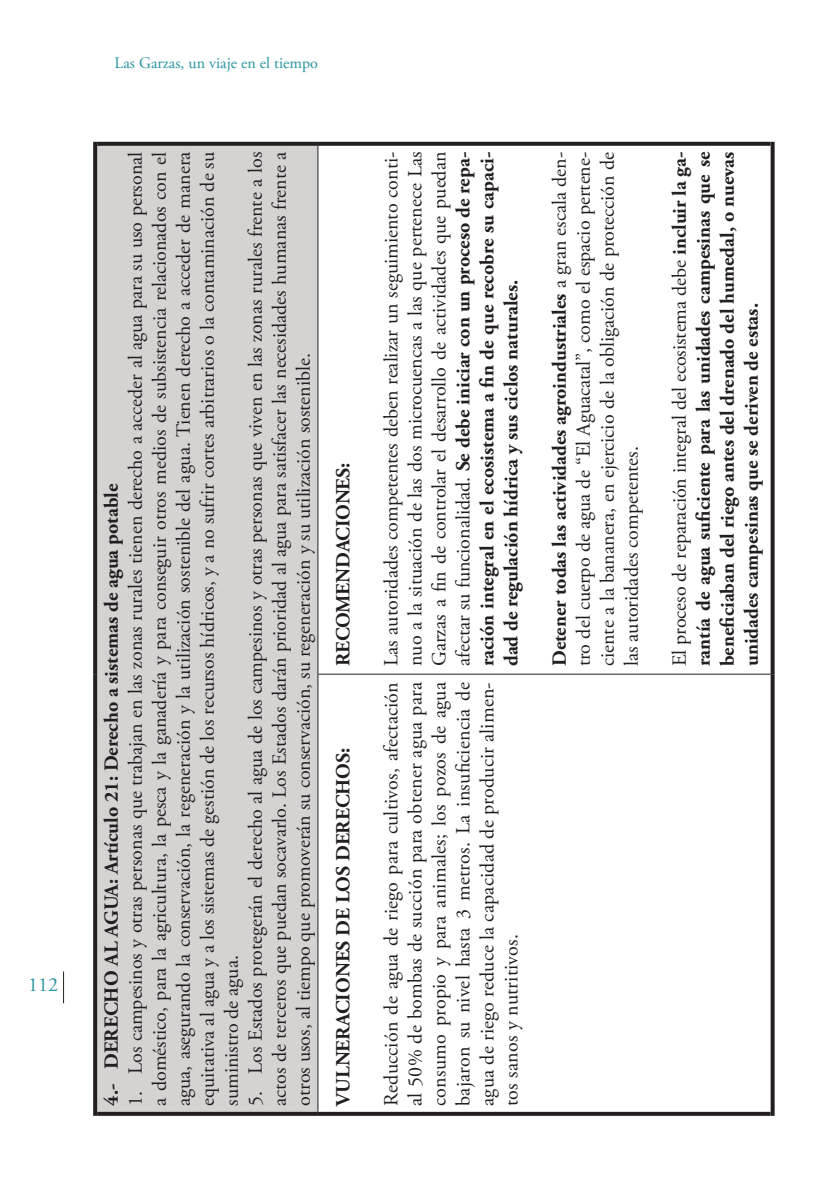
<style>
.page{position:relative;width:840px;height:1191px;background:#fff}
.page>*{position:absolute;margin:0;border:0;box-sizing:border-box;transform-origin:0 0}
.t1{font:20px/24px "Adobe Garamond Pro";color:#231f20;text-align:justify}
.t2{font:700 20px/24px "Adobe Garamond Pro";color:#231f20;text-align:justify}
.t3{font:20px "Adobe Garamond Pro";color:#2995a2}
.t4{font:16px "Adobe Garamond Pro";color:#2995a2}
.s1{font-weight:700}
.s2{font-weight:400}
</style>
<div class="page">
<hr style="left:63px;top:971px;width:1px;height:32px;background:#231f20">
<div style="left:95px;top:144px;width:223px;height:969px;background:#d4d3d2"></div>
<svg style="left:93px;top:674px;width:4px;height:441px;background:#2c2829"></svg>
<svg style="left:97px;top:1111px;width:221px;height:4px"></svg>
<svg style="left:93px;top:142px;width:4px;height:532px;background:#2c2829"></svg>
<svg style="left:97px;top:142px;width:221px;height:4px"></svg>
<svg style="left:318px;top:1111px;width:452px;height:4px;background:#514e4f"></svg>
<svg style="left:318px;top:142px;width:452px;height:4px;background:#2e2a2b"></svg>
<svg style="left:770px;top:674px;width:4px;height:441px;background:#454142"></svg>
<svg style="left:770px;top:142px;width:4px;height:532px;background:#454142"></svg>
<hr style="left:317px;top:674px;width:1px;height:437px;background:#231f20">
<hr style="left:317px;top:146px;width:1px;height:528px;background:#231f20">
<hr style="left:318px;top:674px;width:452px;height:1px;background:#231f20">
<p class="t3" style="left:28px;top:972px;width:31px">112</p>
<p class="t4" style="left:115px;top:54px;width:205px">Las Garzas, un viaje en el tiempo</p>
<p class="t1" style="left:124px;top:1105px;width:955px;rotate:-90deg">1. Los campesinos y otras personas que trabajan en las zonas rurales tienen derecho a acceder al agua para su uso personal a doméstico, para la agricultura, la pesca y la ganadería y para conseguir otros medios de subsistencia relacionados con el agua, asegurando la conservación, la regeneración y la utilización sostenible del agua. Tienen derecho a acceder de manera equitativa al agua y a los sistemas de gestión de los recursos hídricos, y a no sufrir cortes arbitrarios o la contaminación de su suministro de agua.</p>
<p class="t1" style="left:244px;top:1105px;width:955px;rotate:-90deg">5. Los Estados protegerán el derecho al agua de los campesinos y otras personas que viven en las zonas rurales frente a los actos de terceros que puedan socavarlo. Los Estados darán prioridad al agua para satisfacer las necesidades humanas frente a otros usos, al tiempo que promoverán su conservación, su regeneración y su utilización sostenible.</p>
<p class="t2" style="left:100px;top:1105px;width:623px;rotate:-90deg">4.- DERECHO AL AGUA: Artículo 21: Derecho a sistemas de agua potable</p>
<p class="t2" style="left:331px;top:666px;width:205px;rotate:-90deg">RECOMENDACIONES:</p>
<p class="t2" style="left:331px;top:1105px;width:360px;rotate:-90deg">VULNERACIONES DE LOS DERECHOS:</p>
<p class="t1" style="left:379px;top:666px;width:516px;rotate:-90deg">Las autoridades competentes deben realizar un seguimiento conti&shy;nuo a la situación de las dos microcuencas a las que pertenece Las Garzas a n de controlar el desarrollo de actividades que puedan afectar su funcionalidad. <span class="s1">Se debe iniciar con un proceso de repa&shy;ración integral en el ecosistema a n de que recobre su capaci&shy;dad de regulación hídrica y sus ciclos naturales.</span></p>
<p class="t1" style="left:547px;top:666px;width:516px;rotate:-90deg"><span class="s1">Detener todas las actividades agroindustriales</span> a gran escala den&shy;tro del cuerpo de agua de “El Aguacatal”, como el espacio pertene&shy;ciente a la bananera, en ejercicio de la obligación de protección de las autoridades competentes.</p>
<p class="t2" style="left:667px;top:666px;width:516px;rotate:-90deg"><span class="s2">El proceso de reparación integral del ecosistema debe</span> incluir la ga&shy;rantía de agua su ciente para las unidades campesinas que se bene ciaban del riego antes del drenado del humedal, o nuevas unidades campesinas que se deriven de estas.</p>
<p class="t1" style="left:379px;top:1105px;width:425px;rotate:-90deg">Reducción de agua de riego para cultivos, afectación al 50% de bombas de succión para obtener agua para consumo propio y para animales; los pozos de agua bajaron su nivel hasta 3 metros. La insu ciencia de agua de riego reduce la capacidad de producir alimen&shy;tos sanos y nutritivos.</p>
</div>
